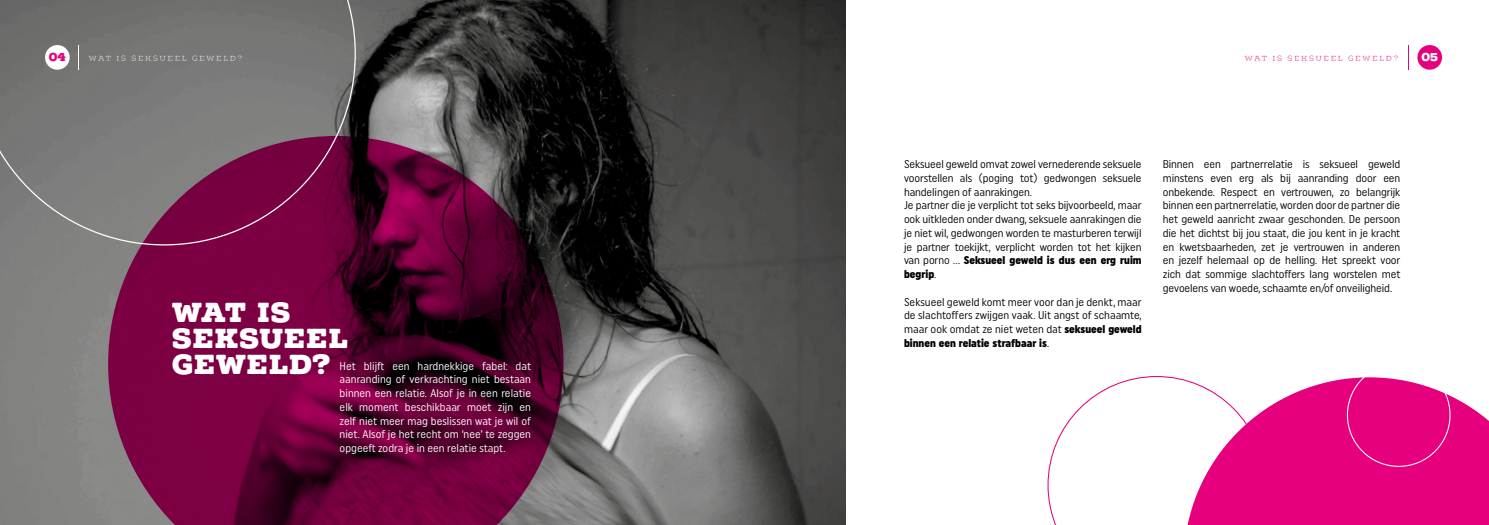
<style>
.page{position:relative;width:1489px;height:525px;background:#fff}
.page>*{position:absolute;margin:0;border:0;box-sizing:border-box;transform-origin:0 0}
.t1{font:30px/26.2px "Typnic Headline Slab";letter-spacing:-.03em;color:#fff}
.t2{font:12.5px "Typnic Headline Slab";color:#e6007d}
.t3{font:12.5px "Typnic Headline Slab";color:#fff}
.t4{font:condensed 11.25px/13.8px "Uniform";letter-spacing:-.01em;color:#000;text-align:justify}
.t5{font:condensed 11.25px/13.8px "Uniform";color:#fff;text-align:justify}
.t6{font:900 11.25px/13.8px "Uniform Condensed";color:#000}
.t7{font:8.75px "Typnic Headline Slab Fill";letter-spacing:.05em;color:#fff}
.t8{font:8.75px "Typnic Headline Slab Fill";letter-spacing:.05em;color:#e6007d}
.s1{font-family:"Uniform";font-weight:400;font-stretch:condensed}
.s2{font-family:"Uniform Condensed";font-weight:900;font-stretch:normal}
</style>
<div class="page">
<img style="left:0;top:0;width:845px;height:524px">
<svg style="left:108px;top:136px;width:455px;height:388px"></svg>
<svg style="left:0;top:0;width:356px;height:245px"></svg>
<div style="left:45px;top:45px;width:25px;height:25px;background:#fff;border-radius:50%"></div>
<svg style="left:79px;top:45px;width:1px;height:25px"></svg>
<div style="left:1417px;top:45px;width:24px;height:25px;background:#e6007d;border-radius:50%"></div>
<svg style="left:1265px;top:377px;width:223px;height:147px"></svg>
<svg style="left:1047px;top:376px;width:218px;height:148px"></svg>
<p class="t2" style="left:48px;top:50px;width:19px">04</p>
<p class="t7" style="left:88px;top:53px;width:156px">Wat is seksueel geweld?</p>
<p class="t8" style="left:1243px;top:53px;width:156px">Wat is seksueel geweld?</p>
<p class="t3" style="left:1420px;top:50px;width:19px">05</p>
<h1 class="t1" style="left:171px;top:300px;width:179px">WAT IS<br>SEKSUEEL<br>GEWELD?</h1>
<p class="t5" style="left:339px;top:358px;width:193px">Het blijft een hardnekkige fabel: dat aanranding of verkrachting niet bestaan binnen een relatie. Alsof je in een relatie elk moment beschikbaar moet zijn en zelf niet meer mag beslissen wat je wil of niet. Alsof je het recht om ‘nee’ te zeggen opgeeft zodra je in een relatie stapt.</p>
<p class="t4" style="left:904px;top:157px;width:239px;text-align:left">Seksueel geweld omvat zowel vernederende seksuele voorstellen als (poging tot) gedwongen seksuele handelingen of aanrakingen.<br>Je partner die je verplicht tot seks bijvoorbeeld, maar ook uitkleden onder dwang, seksuele aanrakingen die je niet wil, gedwongen worden te masturberen terwijl je partner toekijkt, verplicht worden tot het kijken</p>
<p class="t6" style="left:904px;top:253px;width:239px"><span class="s1">van porno …</span> Seksueel geweld is dus een erg ruim begrip<span class="s1">.</span></p>
<p class="t4" style="left:904px;top:294px;width:239px">Seksueel geweld komt meer voor dan je denkt, maar de slachtoffers zwijgen vaak. Uit angst of schaamte, maar ook omdat ze niet weten dat <span class="s2">seksueel geweld</span></p>
<p class="t6" style="left:904px;top:336px;width:146px">binnen een relatie strafbaar is<span class="s1">.</span></p>
<p class="t4" style="left:1162px;top:157px;width:239px">Binnen een partnerrelatie is seksueel geweld minstens even erg als bij aanranding door een onbekende. Respect en vertrouwen, zo belangrijk binnen een partnerrelatie, worden door de partner die het geweld aanricht zwaar geschonden. De persoon die het dichtst bij jou staat, die jou kent in je kracht en kwetsbaarheden, zet je vertrouwen in anderen en jezelf helemaal op de helling. Het spreekt voor zich dat sommige slachtoffers lang worstelen met gevoelens van woede, schaamte en/of onveiligheid.</p>
</div>
